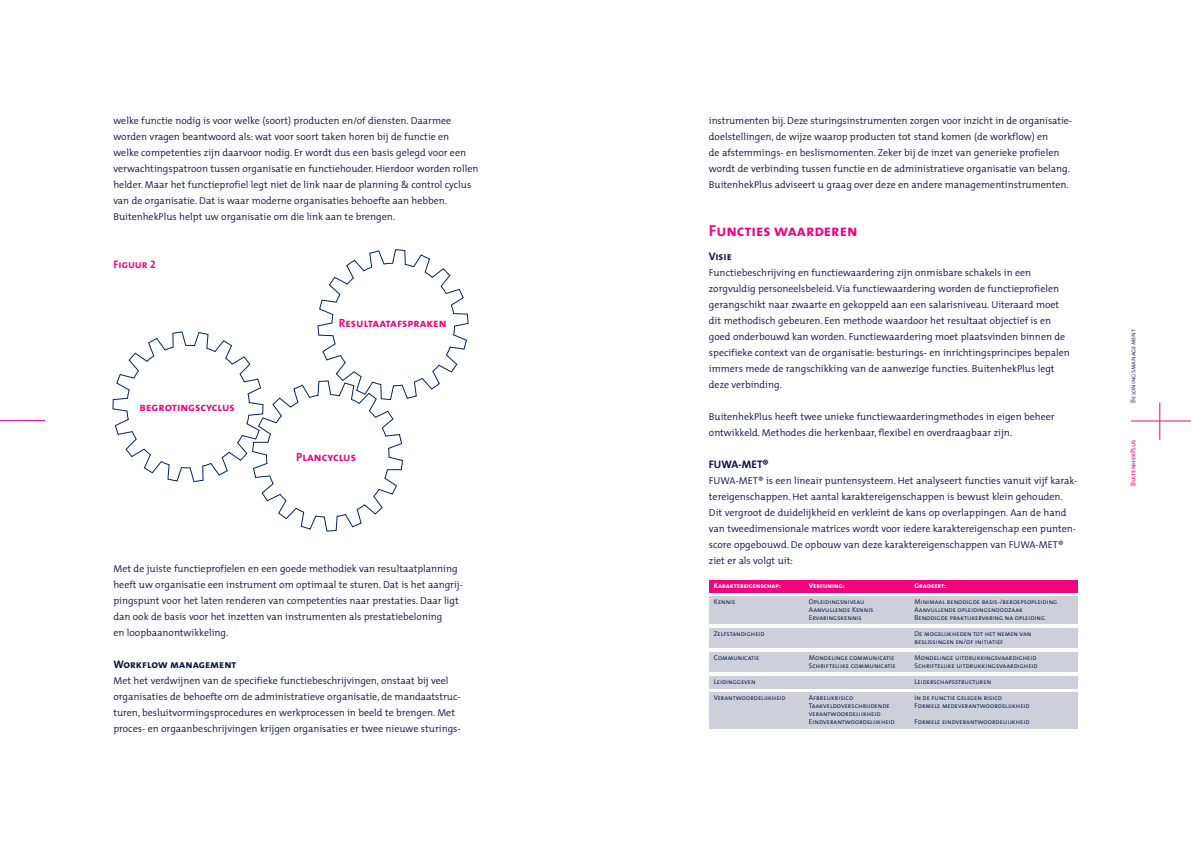
<style>
.page{position:relative;width:1191px;height:842px;background:#fff}
.page>*{position:absolute;margin:0;border:0;box-sizing:border-box;transform-origin:0 0}
.t1{font:16px "The Mix Bold Caps";color:#ef047e}
.t2{font:11.9px "The Mix Bold Caps";color:#ef047e}
.t3{font:11px "The Mix Bold Caps";color:#071240}
.t4{font:11px "The Mix Bold Caps";color:#ef047e}
.t5{font:300 10px/16px "The Mix";color:#071240}
.t6{font:7px/8px "The Mix Semi Light Caps";color:#071240}
.t7{font:7px "The Mix Bold Caps";color:#fff}
.t8{font:7px "The Mix Light Caps";color:#071240}
.t9{font:7px "The Mix Caps";color:#ef047e}
</style>
<div class="page">
<hr style="left:1159px;top:403px;width:1px;height:37px;background:#ef047e">
<hr style="left:1131px;top:420px;width:60px;height:1px;background:#ef047e">
<div style="left:709px;top:676px;width:368px;height:12px;background:#cdd0d9"></div>
<div style="left:709px;top:692px;width:368px;height:36px;background:#cdd0d9"></div>
<div style="left:709px;top:596px;width:368px;height:28px;background:#cdd0d9"></div>
<div style="left:709px;top:628px;width:368px;height:20px;background:#cdd0d9"></div>
<div style="left:709px;top:652px;width:368px;height:20px;background:#cdd0d9"></div>
<div style="left:709px;top:580px;width:368px;height:12px;background:#ef047e"></div>
<hr style="left:0;top:420px;width:45px;height:1px;background:#ef047e">
<svg style="left:112px;top:249px;width:356px;height:283px"></svg>
<p class="t5" style="left:113px;top:114px;width:366px">welke functie nodig is voor welke (soort) producten en/of diensten. Daarmee worden vragen beantwoord als: wat voor soort taken horen bij de functie en<br>welke competenties zijn daarvoor nodig. Er wordt dus een basis gelegd voor een verwachtingspatroon tussen organisatie en functiehouder. Hierdoor worden rollen helder. Maar het functieprofiel legt niet de link naar de planning &amp; control cyclus van de organisatie. Dat is waar moderne organisaties behoefte aan hebben.<br>BuitenhekPlus helpt uw organisatie om die link aan te brengen.</p>
<p class="t4" style="left:113px;top:261px;width:44px">Figuur 2</p>
<p class="t2" style="left:140px;top:403px;width:97px">begrotingscyclus</p>
<p class="t2" style="left:339px;top:319px;width:109px">Resultaatafspraken</p>
<p class="t2" style="left:296px;top:452px;width:61px">Plancyclus</p>
<p class="t5" style="left:113px;top:562px;width:351px">Met de juiste functieprofielen en een goede methodiek van resultaatplanning heeft uw organisatie een instrument om optimaal te sturen. Dat is het aangrij&shy;pingspunt voor het laten renderen van competenties naar prestaties. Daar ligt dan ook de basis voor het inzetten van instrumenten als prestatiebeloning<br>en loopbaanontwikkeling.</p>
<p class="t3" style="left:113px;top:661px;width:124px">Workflow management</p>
<p class="t5" style="left:113px;top:674px;width:349px">Met het verdwijnen van de specifieke functiebeschrijvingen, onstaat bij veel organisaties de behoefte om de administratieve organisatie, de mandaatstruc&shy;turen, besluitvormingsprocedures en werkprocessen in beeld te brengen. Met proces- en orgaanbeschrijvingen krijgen organisaties er twee nieuwe sturings-</p>
<p class="t5" style="left:709px;top:114px;width:365px">instrumenten bij. Deze sturingsinstrumenten zorgen voor inzicht in de organisatie&shy;doelstellingen, de wijze waarop producten tot stand komen (de workflow) en<br>de afstemmings- en beslismomenten. Zeker bij de inzet van generieke profielen wordt de verbinding tussen functie en de administratieve organisatie van belang.<br>BuitenhekPlus adviseert u graag over deze en andere managementinstrumenten.</p>
<h1 class="t1" style="left:709px;top:225px;width:150px">Functies waarderen</h1>
<p class="t3" style="left:709px;top:253px;width:24px">Visie</p>
<p class="t5" style="left:709px;top:266px;width:362px">Functiebeschrijving en functiewaardering zijn onmisbare schakels in een zorgvuldig personeelsbeleid. Via functiewaardering worden de functieprofielen gerangschikt naar zwaarte en gekoppeld aan een salarisniveau. Uiteraard moet dit methodisch gebeuren. Een methode waardoor het resultaat objectief is en goed onderbouwd kan worden. Functiewaardering moet plaatsvinden binnen de specifieke context van de organisatie: besturings- en inrichtingsprincipes bepalen immers mede de rangschikking van de aanwezige functies. BuitenhekPlus legt deze verbinding.</p>
<p class="t5" style="left:709px;top:410px;width:347px">BuitenhekPlus heeft twee unieke functiewaarderingmethodes in eigen beheer ontwikkeld. Methodes die herkenbaar, flexibel en overdraagbaar zijn.</p>
<p class="t3" style="left:709px;top:461px;width:61px">FUWA-MET®</p>
<p class="t5" style="left:709px;top:474px;width:370px">FUWA-MET® is een lineair puntensysteem. Het analyseert functies vanuit vijf karak&shy;tereigenschappen. Het aantal karaktereigenschappen is bewust klein gehouden.<br>Dit vergroot de duidelijkheid en verkleint de kans op overlappingen. Aan de hand van tweedimensionale matrices wordt voor iedere karaktereigenschap een punten&shy;score opgebouwd. De opbouw van deze karaktereigenschappen van FUWA-MET® ziet er als volgt uit:</p>
<p class="t7" style="left:714px;top:583px;width:69px">Karaktereigenschap:</p>
<p class="t7" style="left:809px;top:583px;width:37px">Verfijning:</p>
<p class="t7" style="left:914px;top:583px;width:33px">Gradeert:</p>
<p class="t6" style="left:714px;top:598px;width:23px">Kennis</p>
<p class="t6" style="left:809px;top:598px;width:57px">Opleidingsniveau</p>
<p class="t6" style="left:914px;top:598px;width:144px">Minimaal benodigde basis-/beroepsopleiding</p>
<p class="t6" style="left:809px;top:606px;width:66px">Aanvullende Kennis</p>
<p class="t6" style="left:914px;top:606px;width:110px">Aanvullende opleidingsnoodzaak</p>
<p class="t6" style="left:809px;top:614px;width:54px">Ervaringskennis</p>
<p class="t6" style="left:914px;top:614px;width:132px">Benodigde praktijkervaring na opleiding</p>
<p class="t6" style="left:714px;top:630px;width:52px">Zelfstandigheid</p>
<p class="t6" style="left:914px;top:630px;width:118px">De mogelijkheden tot het nemen van beslissingen en/of initiatief</p>
<p class="t6" style="left:714px;top:654px;width:47px">Communicatie</p>
<p class="t6" style="left:809px;top:654px;width:87px">Mondelinge communicatie</p>
<p class="t6" style="left:914px;top:654px;width:123px">Mondelinge uitdrukkingsvaardigheid</p>
<p class="t6" style="left:809px;top:662px;width:88px">Schriftelijke communicatie</p>
<p class="t6" style="left:914px;top:662px;width:125px">Schriftelijke uitdrukkingsvaardigheid</p>
<p class="t6" style="left:714px;top:678px;width:43px">Leidinggeven</p>
<p class="t6" style="left:914px;top:678px;width:78px">Leiderschapsstructuren</p>
<p class="t6" style="left:713px;top:694px;width:74px">Verantwoordelijkheid</p>
<p class="t6" style="left:809px;top:694px;width:46px">Afbreukrisico</p>
<p class="t6" style="left:914px;top:694px;width:89px">In de functie gelegen risico</p>
<p class="t6" style="left:809px;top:702px;width:82px">Taakveldoverschrijdende</p>
<p class="t6" style="left:914px;top:702px;width:117px">Formele medeverantwoordelijkheid</p>
<p class="t6" style="left:809px;top:710px;width:87px">verantwoordelijkheid<br>Eindverantwoordelijkheid</p>
<p class="t6" style="left:914px;top:718px;width:116px">Formele eindverantwoordeliijkheid</p>
<p class="t8" style="left:1130px;top:403px;width:75px;rotate:-90deg">Beloningsmanagement</p>
<p class="t9" style="left:1130px;top:486px;width:48px;rotate:-90deg">BuitenhekPlus</p>
</div>
